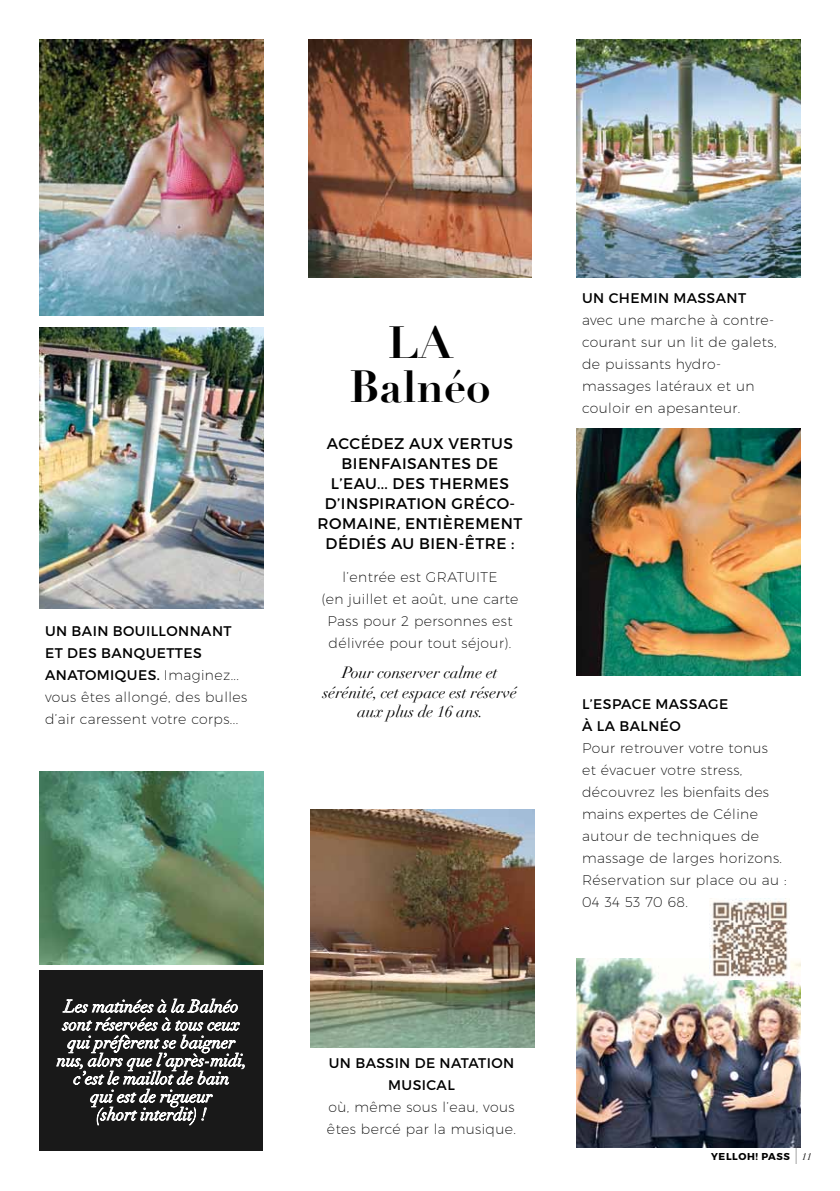
<style>
.page{position:relative;width:840px;height:1191px;background:#fff}
.page>*{position:absolute;margin:0;border:0;box-sizing:border-box;transform-origin:0 0}
.t1{font:700 44px/44px "Didot";color:#000;text-align:center}
.t2{font:italic 17px/18px "Didot";color:#fff;text-align:center}
.t3{font:italic 16px/19.2px "Didot";color:#000;text-align:center}
.t4{font:15.4px/19.8px "Montserrat";letter-spacing:.03em;color:#000}
.t5{font:200 14px/22px "Montserrat";letter-spacing:.03em;color:#000}
.t6{font:14px/22px "Montserrat";letter-spacing:.03em;color:#000;text-align:center}
.t7{font:700 10px "Montserrat";letter-spacing:.06em;color:#000}
.s1{font-weight:400}
.s2{font-family:"Didot";font-weight:400;font-style:italic;font-size:16px}
.s3{font-family:"Didot";font-weight:400;font-style:italic}
</style>
<div class="page">
<img style="left:40px;top:40px;width:223px;height:275px">
<img style="left:310px;top:809px;width:224px;height:238px">
<img style="left:308px;top:40px;width:223px;height:238px">
<img style="left:576px;top:958px;width:223px;height:189px">
<img style="left:40px;top:771px;width:223px;height:193px">
<div style="left:40px;top:970px;width:223px;height:181px;background:#191919"></div>
<img style="left:40px;top:327px;width:223px;height:281px">
<img style="left:576px;top:40px;width:223px;height:238px">
<svg style="left:56px;top:998px;width:189px;height:128px"></svg>
<img style="left:576px;top:428px;width:223px;height:248px">
<img style="left:709px;top:898px;width:79px;height:81px">
<p class="t6" style="left:45px;top:620px;width:188px;text-align:left">UN BAI N BOUI LLONNANT<br>ET DES BANQU ETTES<br>ANATOMIQU</p>
<p class="t5" style="left:45px;top:663px;width:204px;text-indent:93px"><span class="s1">ES.</span> Imaginez... vous êtes allongé, des bulles d’air caressent votre corps...</p>
<p class="t2" style="left:57px;top:997px;width:191px">Les matinées à la Balnéo sont réservées à tous ceux qui préfèrent se baigner nus, alors que l’après-midi, c’est le maillot de bain<br>qui est de rigueur<br>(short interdit) !</p>
<h1 class="t1" style="left:349px;top:320px;width:143px">LA<br>Balnéo</h1>
<p class="t4" style="left:327px;top:434px;width:144px">ACCÉDEZ AUX VERT</p>
<p class="t4" style="left:491px;top:434px;width:21px">US</p>
<p class="t4" style="left:341px;top:454px;width:28px">BIENFA</p>
<p class="t4" style="left:402px;top:454px;width:17px">ISANTES</p>
<p class="t4" style="left:475px;top:454px;width:22px">DE</p>
<p class="t4" style="left:331px;top:473px;width:73px">L’EAU... DES</p>
<p class="t4" style="left:429px;top:473px;width:12px">THER</p>
<p class="t4" style="left:474px;top:473px;width:25px">MES</p>
<p class="t4" style="left:325px;top:493px;width:33px">D’INSP</p>
<p class="t4" style="left:379px;top:493px;width:17px">IRAT</p>
<p class="t4" style="left:416px;top:493px;width:100px">ION GRÉCO-</p>
<p class="t4" style="left:317px;top:513px;width:99px">RO MAINE, ENT</p>
<p class="t4" style="left:325px;top:513px;width:176px;text-indent:112px">IÈREMENT<br>DÉDIÉS AU BIEN-ÊTRE</p>
<p class="t4" style="left:511px;top:533px;width:5px">:</p>
<p class="t5" style="left:321px;top:565px;width:198px;text-align:center">l’entrée est GRATUITE<br>(en juillet et août, une carte<br>Pass pour 2 personnes est délivrée pour tout séjour).</p>
<p class="t3" style="left:323px;top:663px;width:196px">Pour conserver calme et sérénité, cet espace est réservé aux plus de 16 ans.</p>
<p class="t6" style="left:581px;top:287px;width:165px">UN CHEMI N MASSANT</p>
<p class="t5" style="left:581px;top:308px;width:196px">avec une marche à contre&shy;courant sur un lit de galets, de puissants hydro&shy;massages latéraux et un couloir en apesanteur.</p>
<p class="t6" style="left:581px;top:693px;width:32px">L’ESPACE</p>
<p class="t6" style="left:655px;top:693px;width:25px">MASSA</p>
<p class="t6" style="left:708px;top:693px;width:20px">GE</p>
<p class="t6" style="left:581px;top:715px;width:59px">À LA BALN</p>
<p class="t6" style="left:659px;top:715px;width:20px">ÉO</p>
<p class="t5" style="left:581px;top:736px;width:206px">Pour retrouver votre tonus<br>et évacuer votre stress, découvrez les bienfaits des mains expertes de Céline autour de techniques de massage de larges horizons.<br>Réservation sur place ou au :<br>04 34 53 70 68.</p>
<p class="t6" style="left:328px;top:1052px;width:187px">UN BASSI N DE NATATION<br>MUSICAL</p>
<p class="t5" style="left:327px;top:1096px;width:190px">où, même sous l’eau, vous êtes bercé par la musique.</p>
<p class="t7" style="left:710px;top:1149px;width:102px">YELLOH! PASS <span class="s2">|</span> <span class="s3">11</span></p>
</div>
